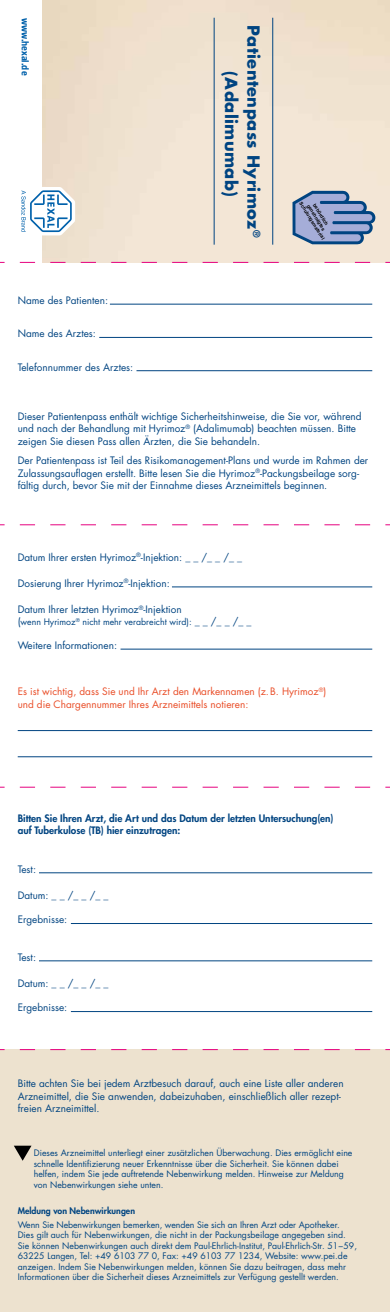
<style>
.page{position:relative;width:390px;height:1312px;background:#fff}
.page>*{position:absolute;margin:0;border:0;box-sizing:border-box;transform-origin:0 0}
.t1{font:700 16.25px/22.5px "Futura Std";letter-spacing:.025em;color:#004481;text-align:center}
.t2{font:10px/12.5px "Futura Std";color:#004481}
.t3{font:10px/12.5px "Futura Std";color:#e94c26}
.t4{font:800 10px/12px "Futura Std";color:#004481}
.t5{font:700 10px "Taz Hexal";color:#0061ab}
.t6{font:8.75px/10.5px "Futura Std";color:#004481}
.t7{font:800 8.75px "Futura Std";color:#004481}
.t8{font:700 4.88px/5.4px "Arial";color:#000;text-align:center}
.s1{font-size:10px}
</style>
<div class="page">
<img style="left:43px;top:0;width:347px;height:262px">
<div style="left:0;top:1049px;width:390px;height:262px;background:#ede2cf"></div>
<hr style="left:110px;top:304px;width:262px;height:1px;background:#004481">
<hr style="left:99px;top:337px;width:273px;height:1px;background:#004481">
<hr style="left:136px;top:370px;width:236px;height:1px;background:#004481">
<hr style="left:172px;top:586px;width:200px;height:1px;background:#004481">
<hr style="left:120px;top:648px;width:252px;height:1px;background:#004481">
<hr style="left:18px;top:730px;width:354px;height:1px;background:#004481">
<hr style="left:18px;top:756px;width:354px;height:1px;background:#004481">
<hr style="left:39px;top:872px;width:333px;height:1px;background:#004481">
<hr style="left:71px;top:923px;width:301px;height:1px;background:#004481">
<hr style="left:39px;top:960px;width:333px;height:1px;background:#004481">
<hr style="left:71px;top:1011px;width:301px;height:1px;background:#004481">
<svg style="left:292px;top:191px;width:83px;height:53px;background:#8a9dc2"></svg>
<svg style="left:21px;top:187px;width:54px;height:48px"></svg>
<svg style="left:14px;top:1145px;width:18px;height:15px"></svg>
<hr style="left:272px;top:18px;width:1px;height:226px;background:#004481">
<hr style="left:214px;top:18px;width:1px;height:226px;background:#004481">
<svg style="left:0;top:262px;width:390px;height:1px"></svg>
<svg style="left:0;top:786px;width:390px;height:1px"></svg>
<svg style="left:0;top:524px;width:390px;height:1px"></svg>
<p class="t5" style="left:31px;top:18px;width:59px;rotate:90deg">www.hexal.de</p>
<p class="t2" style="left:18px;top:294px;width:92px">Name des Patienten:</p>
<p class="t2" style="left:18px;top:327px;width:80px">Name des Arztes:</p>
<p class="t2" style="left:18px;top:360px;width:117px">Telefonnummer des Arztes:</p>
<h1 class="t1" style="left:265px;top:25px;width:214px;rotate:90deg">Patientenpass Hyrimoz<sup>® </sup>(Adalimumab)</h1>
<p class="t8" style="left:312px;top:195px;width:45px;rotate:58deg">behördlich genehmigtes<br>Schulungsmaterial</p>
<p class="t2" style="left:18px;top:409px;width:345px">Dieser Patientenpass enthält wichtige Sicherheitshinweise, die Sie vor, während und nach der Behandlung mit Hyrimoz<sup>®</sup> (Adalimumab) beachten müssen. Bitte zeigen Sie diesen Pass allen Ärzten, die Sie behandeln.</p>
<p class="t2" style="left:18px;top:454px;width:352px">Der Patientenpass ist Teil des Risikomanagement-Plans und wurde im Rahmen der<br>Zulassungsauflagen erstellt. Bitte lesen Sie die Hyrimoz<sup>®</sup>-Packungsbeilage sorg&shy;fältig durch, bevor Sie mit der Einnahme dieses Arzneimittels beginnen.</p>
<p class="t2" style="left:18px;top:550px;width:226px">Datum Ihrer ersten Hyrimoz<sup>®</sup>-Injektion: _ _ /_ _ /_ _</p>
<p class="t2" style="left:18px;top:577px;width:153px">Dosierung Ihrer Hyrimoz<sup>®</sup>-Injektion:</p>
<p class="t2" style="left:18px;top:603px;width:165px">Datum Ihrer letzten Hyrimoz<sup>®</sup>-Injektion</p>
<p class="t6" style="left:18px;top:616px;width:235px"><span class="s1">(</span>wenn Hyrimoz<sup>®</sup> nicht mehr verabreicht wird): <span class="s1">_ _ /_ _ /_ _</span></p>
<p class="t2" style="left:18px;top:639px;width:101px">Weitere Informationen:</p>
<p class="t3" style="left:18px;top:685px;width:310px">Es ist wichtig, dass Sie und Ihr Arzt den Markennamen (z.B. Hyrimoz<sup>®</sup>) und die Chargennummer Ihres Arzneimittels notieren:</p>
<p class="t4" style="left:18px;top:812px;width:317px">Bitten Sie Ihren Arzt, die Art und das Datum der letzten Untersuchung(en) auf Tuberkulose (TB) hier einzutragen:</p>
<p class="t2" style="left:18px;top:862px;width:20px">Test:</p>
<p class="t2" style="left:18px;top:888px;width:92px">Datum: _ _ /_ _ /_ _</p>
<p class="t2" style="left:18px;top:913px;width:51px">Ergebnisse:</p>
<p class="t2" style="left:18px;top:950px;width:20px">Test:</p>
<p class="t2" style="left:18px;top:976px;width:92px">Datum: _ _ /_ _ /_ _</p>
<p class="t2" style="left:18px;top:1001px;width:51px">Ergebnisse:</p>
<p class="t2" style="left:18px;top:1076px;width:327px">Bitte achten Sie bei jedem Arztbesuch darauf, auch eine Liste aller anderen<br>Arzneimittel, die Sie anwenden, dabeizuhaben, einschließlich aller rezept&shy;freien Arzneimittel.</p>
<p class="t6" style="left:34px;top:1147px;width:320px">Dieses Arzneimittel unterliegt einer zusätzlichen Überwachung. Dies ermöglicht eine schnelle Identifizierung neuer Erkenntnisse über die Sicherheit. Sie können dabei helfen, indem Sie jede auftretende Nebenwirkung melden. Hinweise zur Meldung von Nebenwirkungen siehe unten.</p>
<p class="t7" style="left:18px;top:1204px;width:119px">Meldung von Nebenwirkungen</p>
<p class="t6" style="left:18px;top:1219px;width:341px">Wenn Sie Nebenwirkungen bemerken, wenden Sie sich an Ihren Arzt oder Apotheker.<br>Dies gilt auch für Nebenwirkungen, die nicht in der Packungsbeilage angegeben sind.<br>Sie können Nebenwirkungen auch direkt dem Paul-Ehrlich-Institut, Paul-Ehrlich-Str. 51−59, 63225 Langen, Tel: +49 6103 77 0, Fax: +49 6103 77 1234, Website: www.pei.de anzeigen. Indem Sie Nebenwirkungen melden, können Sie dazu beitragen, dass mehr Informationen über die Sicherheit dieses Arzneimittels zur Verfügung gestellt werden.</p>
</div>
